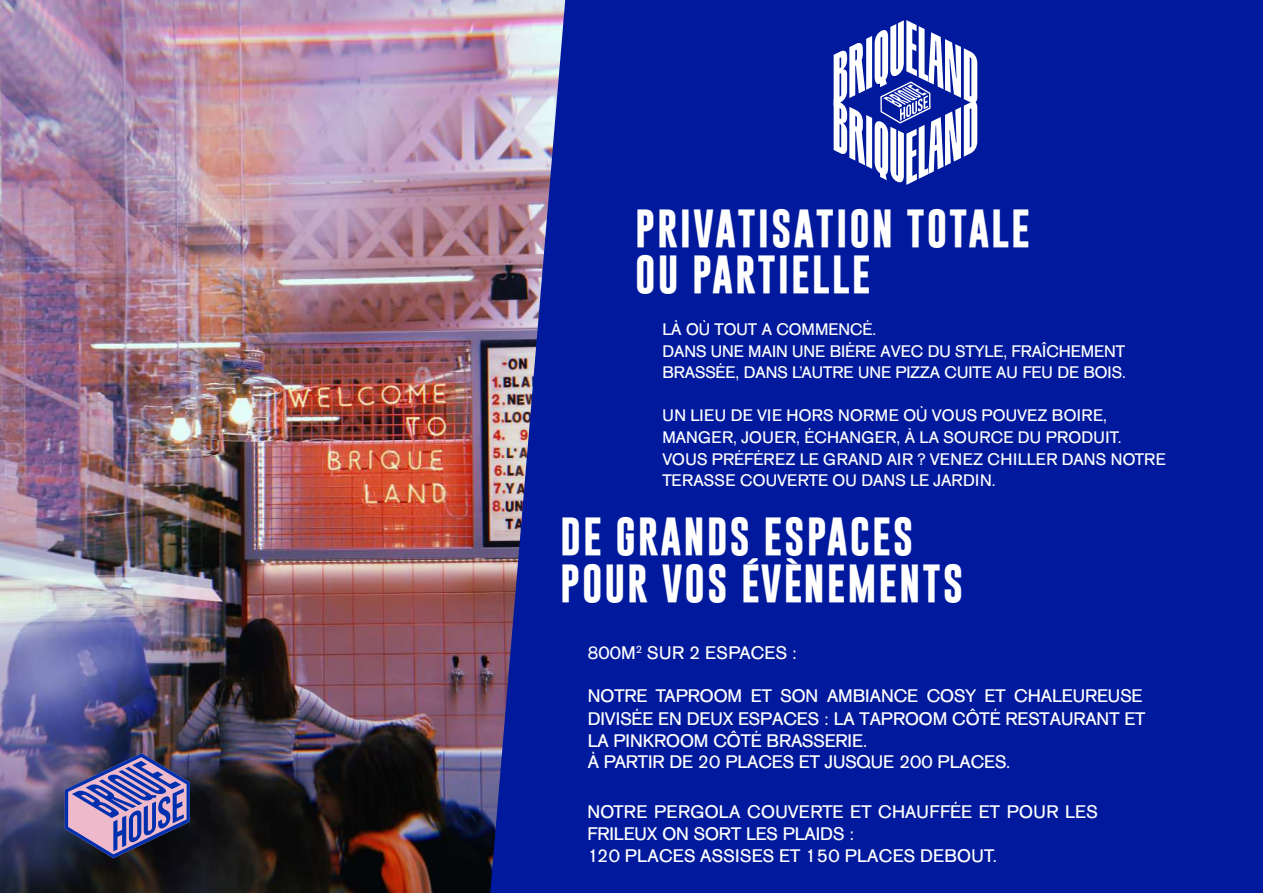
<style>
.page{position:relative;width:1263px;height:893px;background:#fff}
.page>*{position:absolute;margin:0;border:0;box-sizing:border-box;transform-origin:0 0}
.t1{font:700 38.7px/46.5px "Gobold";letter-spacing:.05em;color:#fff}
.t2{font:18px/22px "AG Old Face BQ";color:#fff}
.t3{font:18px/21.9px "AG Old Face BQ";letter-spacing:.02em;color:#fff}
.t4{font:16.5px/21.6px "AG Old Face";letter-spacing:.02em;color:#fff}
.t5{font:16.5px/21.6px "AG Old Face";color:#fff}
</style>
<div class="page">
<img style="left:0;top:0;width:490px;height:893px">
<div style="left:490px;top:0;width:773px;height:893px;background:#00199d"></div>
<svg style="left:65px;top:753px;width:125px;height:105px;background:#696296"></svg>
<svg style="left:834px;top:20px;width:143px;height:165px"></svg>
<h1 class="t1" style="left:635px;top:205px;width:396px">PRIVATISATION TOTALE<br>OU PARTIELLE</h1>
<p class="t5" style="left:662px;top:319px;width:465px">LÀ OÙ TOUT A COMMENCÉ.<br>DANS UNE MAIN UNE BIÈRE AVEC DU STYLE, FRAÎCHEMENT<br>BRASSÉE, DANS L’AUTRE UNE PIZZA CUITE AU FEU DE BOIS.</p>
<p class="t4" style="left:662px;top:405px;width:505px">UN LIEU DE VIE HORS NORME OÙ VOUS POUVEZ BOIRE, MANGER, JOUER, ÉCHANGER, À LA SOURCE DU PRODUIT.<br>VOUS PRÉFÉREZ LE GRAND AIR ? VENEZ CHILLER DANS NOTRE TERASSE COUVERTE OU DANS LE JARDIN.</p>
<h1 class="t1" style="left:560px;top:513px;width:404px">DE GRANDS ESPACES<br>POUR VOS ÉVÈNEMENTS</h1>
<p class="t3" style="left:587px;top:642px;width:211px">800M<sup>2</sup> SUR 2 ESPACES :</p>
<p class="t2" style="left:588px;top:685px;width:559px">NOTRE TAPROOM ET SON AMBIANCE COSY ET CHALEUREUSE DIVISÉE EN DEUX ESPACES : LA TAPROOM CÔTÉ RESTAURANT ET LA PINKROOM CÔTÉ BRASSERIE.<br>À PARTIR DE 20 PLACES ET JUSQUE 200 PLACES.</p>
<p class="t3" style="left:587px;top:801px;width:512px">NOTRE PERGOLA COUVERTE ET CHAUFFÉE ET POUR LES<br>FRILEUX ON SORT LES PLAIDS :<br>120 PLACES ASSISES ET 150 PLACES DEBOUT.</p>
</div>
